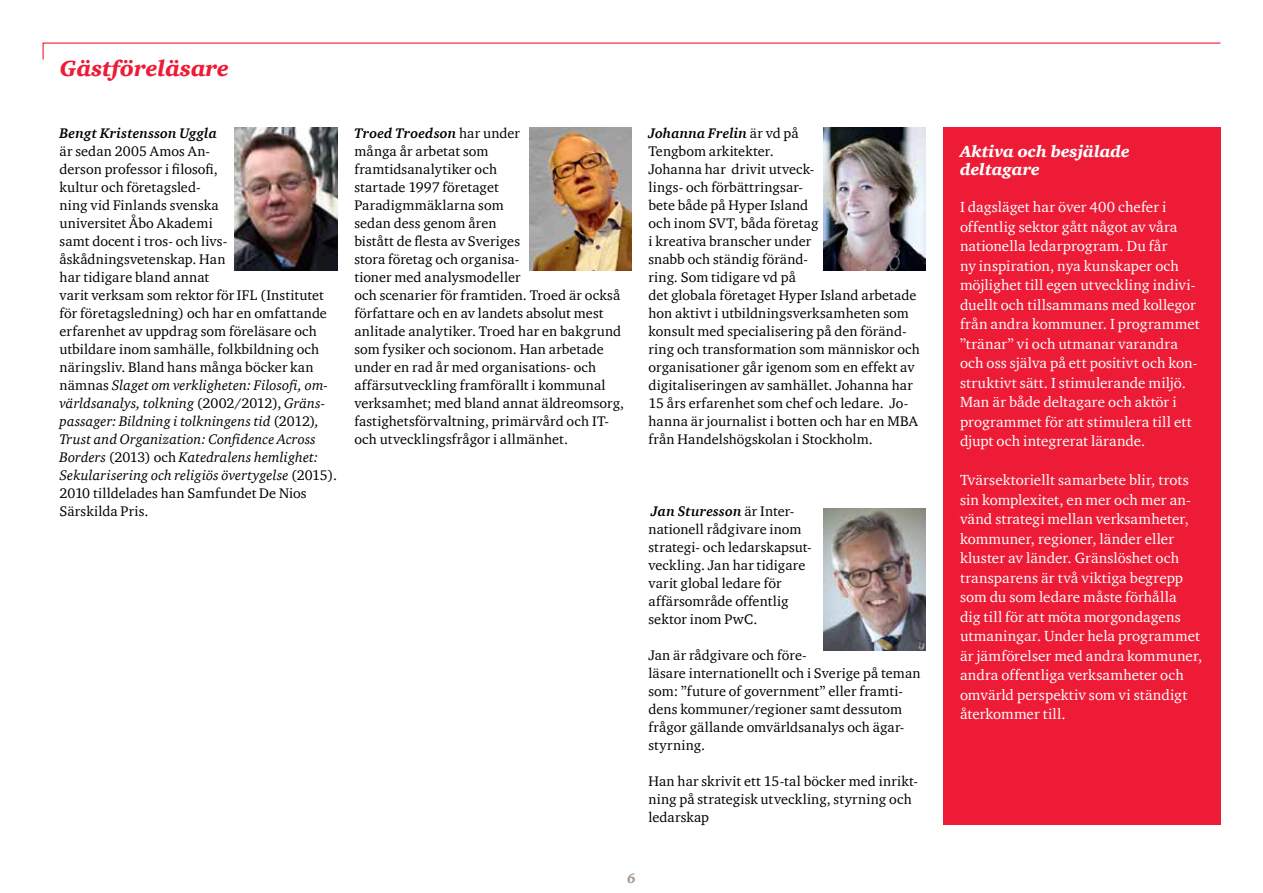
<style>
.page{position:relative;width:1263px;height:893px;background:#fff}
.page>*{position:absolute;margin:0;border:0;box-sizing:border-box;transform-origin:0 0}
.t1{font:italic 900 22.5px "ITC Charter Com";color:#ed1b35}
.t2{font:italic 900 16.5px/18px "ITC Charter Com";color:#fff}
.t3{font:15px/19.5px "ITC Charter Com";letter-spacing:.005em;color:#fff}
.t4{font:14.25px/18px "ITC Charter Com";letter-spacing:.01em;color:#000}
.t5{font:italic 700 14.25px "ITC Charter Com";letter-spacing:.015em;color:#000}
.t6{font:italic 900 13.5px "ITC Charter Com";color:#a89b91}
.s1{font-style:italic}
.s2{font-weight:700;font-style:italic}
</style>
<div class="page">
<svg style="left:42px;top:42px;width:1179px;height:18px"></svg>
<div style="left:943px;top:128px;width:277px;height:697px;background:#ed1b35"></div>
<img style="left:235px;top:128px;width:102px;height:142px">
<img style="left:530px;top:128px;width:102px;height:142px">
<img style="left:824px;top:128px;width:102px;height:142px">
<img style="left:824px;top:508px;width:102px;height:143px">
<h1 class="t1" style="left:60px;top:55px;width:171px">Gästföreläsare</h1>
<p class="t5" style="left:60px;top:125px;width:159px">Bengt Kristensson Uggla</p>
<p class="t4" style="left:60px;top:142px;width:279px">är sedan 2005 Amos An-<br>derson professor i filosofi,<br>kultur och företagsled-<br>ning vid Finlands svenska<br>universitet Åbo Akademi<br>samt docent i tros- och livs&shy;åskådningsvetenskap. Han<br>har tidigare bland annat<br>varit verksam som rektor för IFL (Institutet för företagsledning) och har en omfattande erfarenhet av uppdrag som föreläsare och utbildare inom samhälle, folkbildning och näringsliv. Bland hans många böcker kan nämnas <span class="s1">Slaget om verkligheten: Filosofi, om&shy;världsanalys, tolkning</span> (2002/2012), <span class="s1">Gräns&shy;passager: Bildning i tolkningens tid</span> (2012)<span class="s1">, Trust and Organization: Confidence Across Borders</span> (2013) och <span class="s1">Katedralens hemlighet:<br>Sekularisering och religiös övertygelse</span> (2015).<br>2010 tilldelades han Samfundet De Nios Särskilda Pris.</p>
<p class="t4" style="left:354px;top:124px;width:271px"><span class="s2">Troed Troedson</span> har under<br>många år arbetat som<br>framtidsanalytiker och<br>startade 1997 företaget<br>Paradigmmäklarna som<br>sedan dess genom åren<br>bistått de flesta av Sveriges<br>stora företag och organisa-<br>tioner med analysmodeller<br>och scenarier för framtiden. Troed är också författare och en av landets absolut mest anlitade analytiker. Troed har en bakgrund som fysiker och socionom. Han arbetade under en rad år med organisations- och affärsutveckling framförallt i kommunal verksamhet; med bland annat äldreomsorg, fastighetsförvaltning, primärvård och IT&shy;och utvecklingsfrågor i allmänhet.</p>
<p class="t4" style="left:648px;top:124px;width:273px"><span class="s2">Johanna Frelin</span> är vd på<br>Tengbom arkitekter.<br>Johanna har drivit utveck-<br>lings- och förbättringsar-<br>bete både på Hyper Island<br>och inom SVT, båda företag<br>i kreativa branscher under<br>snabb och ständig föränd-<br>ring. Som tidigare vd på<br>det globala företaget Hyper Island arbetade hon aktivt i utbildningsverksamheten som konsult med specialisering på den föränd&shy;ring och transformation som människor och organisationer går igenom som en effekt av digitaliseringen av samhället. Johanna har 15 års erfarenhet som chef och ledare. Jo&shy;hanna är journalist i botten och har en MBA från Handelshögskolan i Stockholm.</p>
<p class="t4" style="left:648px;top:502px;width:165px"><span class="s2">Jan Sturesson</span> är Inter&shy;nationell rådgivare inom strategi- och ledarskapsut&shy;veckling. Jan har tidigare varit global ledare för affärsområde offentlig sektor inom PwC.</p>
<p class="t4" style="left:648px;top:646px;width:274px">Jan är rådgivare och före-<br>läsare internationellt och i Sverige på teman som: ”future of government” eller framti&shy;dens kommuner/regioner samt dessutom frågor gällande omvärldsanalys och ägar&shy;styrning.</p>
<p class="t4" style="left:648px;top:772px;width:271px">Han har skrivit ett 15-tal böcker med inrikt&shy;ning på strategisk utveckling, styrning och ledarskap</p>
<p class="t6" style="left:627px;top:870px;width:10px">6</p>
<p class="t2" style="left:960px;top:142px;width:171px">Aktiva och besjälade deltagare</p>
<p class="t3" style="left:960px;top:197px;width:241px">I dagsläget har över 400 chefer i offentlig sektor gått något av våra nationella ledarprogram. Du får<br>ny inspiration, nya kunskaper och möjlighet till egen utveckling indivi&shy;duellt och tillsammans med kollegor från andra kommuner. I programmet ”tränar” vi och utmanar varandra och oss själva på ett positivt och kon&shy;struktivt sätt. I stimulerande miljö.<br>Man är både deltagare och aktör i programmet för att stimulera till ett djupt och integrerat lärande.</p>
<p class="t3" style="left:960px;top:470px;width:244px">Tvärsektoriellt samarbete blir, trots sin komplexitet, en mer och mer an&shy;vänd strategi mellan verksamheter, kommuner, regioner, länder eller kluster av länder. Gränslöshet och transparens är två viktiga begrepp som du som ledare måste förhålla<br>dig till för att möta morgondagens utmaningar. Under hela programmet är jämförelser med andra kommuner, andra offentliga verksamheter och omvärld perspektiv som vi ständigt återkommer till.</p>
</div>
